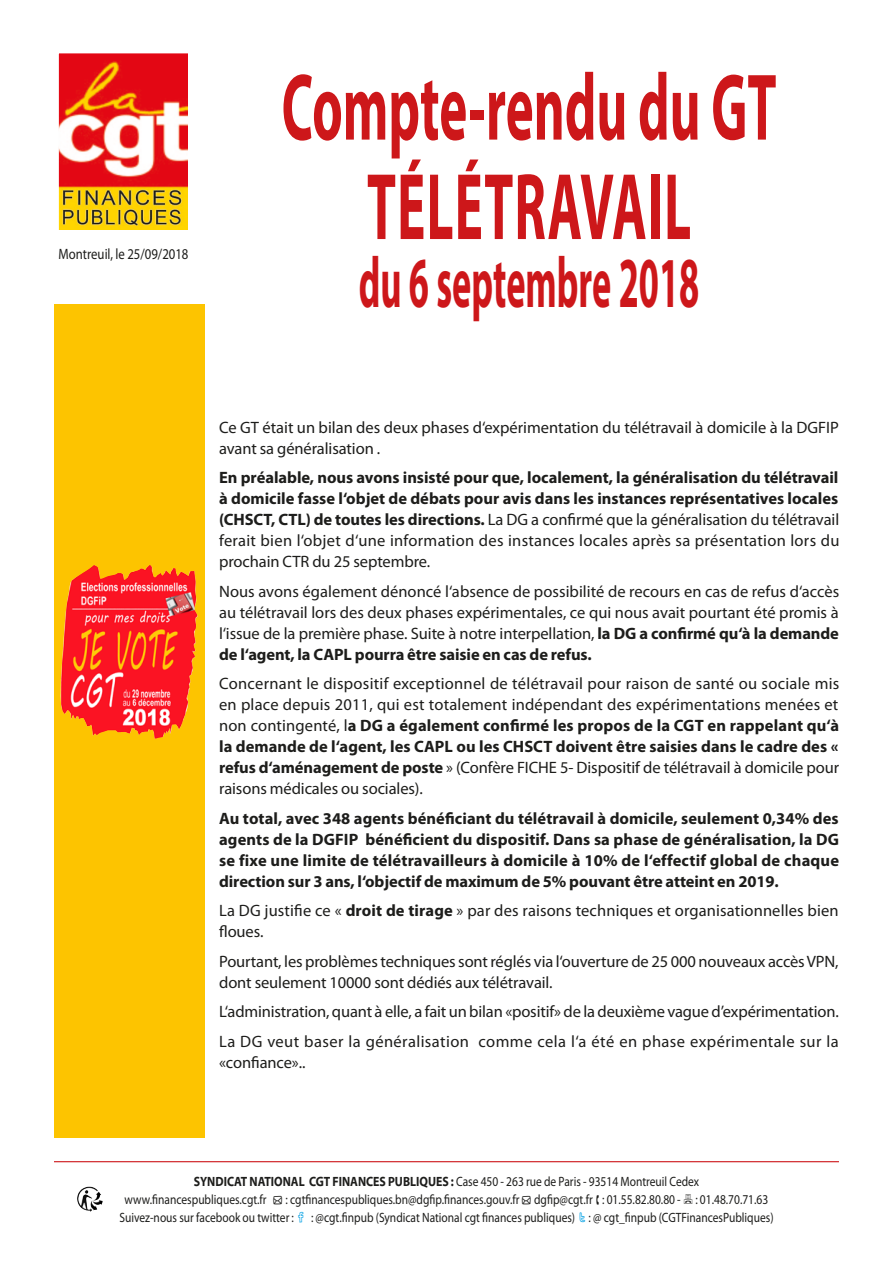
<style>
.page{position:relative;width:893px;height:1263px;background:#fff}
.page>*{position:absolute;margin:0;border:0;box-sizing:border-box;transform-origin:0 0}
.t1{font:700 95.4px/99.4px "Myriad Pro";color:#cd171a;text-align:center;scale:.56 1}
.t2{font:700 72px "Myriad Pro";color:#cd171a;scale:.5 1}
.Pa0{font:16.5px/21px "Myriad Pro";letter-spacing:-.005em;color:#1d1d1b}
.Pa0-2{font:700 16.5px/21px "Myriad Pro";letter-spacing:-.005em;color:#1d1d1b;text-align:justify}
.Pa0-3{font:16.5px/21px "Myriad Pro";letter-spacing:.025em;color:#1d1d1b}
.puces_noire_copie_2{font:15px "Myriad Pro";color:#1d1d1b;scale:.85 1}
.puces_noire_copie_2-2{font:13.5px "Myriad Pro";color:#1d1d1b;scale:.85 1}
.s1{font-weight:400}
.s2{font-weight:700}
.s3{font-family:"Myriad Web Pro";font-weight:700}
</style>
<div class="page">
<img style="left:59px;top:54px;width:129px;height:175px">
<img style="left:77px;top:1186px;width:26px;height:26px">
<div style="left:54px;top:304px;width:150px;height:833px;background:#fdc400"></div>
<hr style="left:54px;top:1161px;width:785px;height:1px;background:#cd171a">
<img style="left:60px;top:565px;width:137px;height:173px">
<p class="puces_noire_copie_2" style="left:59px;top:244px;width:154px">Montreuil, le 25/09/2018</p>
<p class="t1" style="left:282px;top:55px;width:885px">Compte-rendu du GT<br>TÉLÉTRAVAIL</p>
<p class="t2" style="left:359px;top:236px;width:683px">du 6 septembre 2018</p>
<p class="Pa0" style="left:219px;top:416px;width:621px">Ce GT était un bilan des deux phases d‘expérimentation du télétravail à domicile à la DGFIP avant sa généralisation .</p>
<p class="Pa0-2" style="left:219px;top:467px;width:622px">En préalable, nous avons insisté pour que, localement, la généralisation du télétravail à domicile fasse l‘objet de débats pour avis dans les instances représentatives locales (CHSCT, CTL) de toutes les directions. <span class="s1">La DG a confirmé que la généralisation du télétravail ferait bien l‘objet d‘une information des instances locales après sa présentation lors du prochain CTR du 25 septembre.</span></p>
<p class="Pa0" style="left:219px;top:580px;width:622px;text-align:justify">Nous avons également dénoncé l‘absence de possibilité de recours en cas de refus d‘accès au télétravail lors des deux phases expérimentales, ce qui nous avait pourtant été promis à l‘issue de la première phase. Suite à notre interpellation, <span class="s2">la DG a confirmé qu‘à la demande de l‘agent, la CAPL pourra être saisie en cas de refus.</span></p>
<p class="Pa0" style="left:219px;top:673px;width:622px;text-align:justify">Concernant le dispositif exceptionnel de télétravail pour raison de santé ou sociale mis en place depuis 2011, qui est totalement indépendant des expérimentations menées et non contingenté, l<span class="s2">a DG a également confirmé les propos de la CGT en rappelant qu‘à la demande de l‘agent, les CAPL ou les CHSCT doivent être saisies dans le cadre des « refus d‘aménagement de poste</span> » (Confère FICHE 5- Dispositif de télétravail à domicile pour raisons médicales ou sociales).</p>
<p class="Pa0-2" style="left:219px;top:807px;width:621px">Au total, avec 348 agents bénéficiant du télétravail à domicile, seulement 0,34% des agents de la DGFIP bénéficient du dispositif. Dans sa phase de généralisation, la DG se fixe une limite de télétravailleurs à domicile à 10% de l‘effectif global de chaque direction sur 3 ans, l‘objectif de maximum de 5% pouvant être atteint en 2019.</p>
<p class="Pa0" style="left:219px;top:900px;width:621px">La DG justifie ce « <span class="s2">droit de tirage</span> » par des raisons techniques et organisationnelles bien floues.</p>
<p class="Pa0" style="left:219px;top:950px;width:621px">Pourtant, les problèmes techniques sont réglés via l‘ouverture de 25 000 nouveaux accès VPN, dont seulement 10000 sont dédiés aux télétravail.</p>
<p class="Pa0" style="left:219px;top:1001px;width:621px">L‘administration, quant à elle, a fait un bilan «positif» de la deuxième vague d’expérimentation.</p>
<p class="Pa0-3" style="left:219px;top:1031px;width:621px">La DG veut baser la généralisation comme cela l‘a été en phase expérimentale sur la «confiance»..</p>
<p class="puces_noire_copie_2-2" style="left:194px;top:1173px;width:596px"><span class="s3">SYNDICAT NATIONAL CGT FINANCES PUBLIQUES :</span> Case 450 - 263 rue de Paris - 93514 Montreuil Cedex</p>
<p class="puces_noire_copie_2-2" style="left:125px;top:1191px;width:759px">www.financespubliques.cgt.fr ● : cgtfinancespubliques.bn@dgfip.finances.gouv.fr ● dgfip@cgt.fr : 01.55.82.80.80 - : 01.48.70.71.63</p>
<p class="puces_noire_copie_2-2" style="left:119px;top:1209px;width:207px">Suivez-nous sur facebook ou twitter :</p>
<p class="puces_noire_copie_2-2" style="left:311px;top:1209px;width:546px">: @cgt.finpub (Syndicat National cgt finances publiques) : @ cgt_finpub (CGTFinancesPubliques)</p>
</div>
